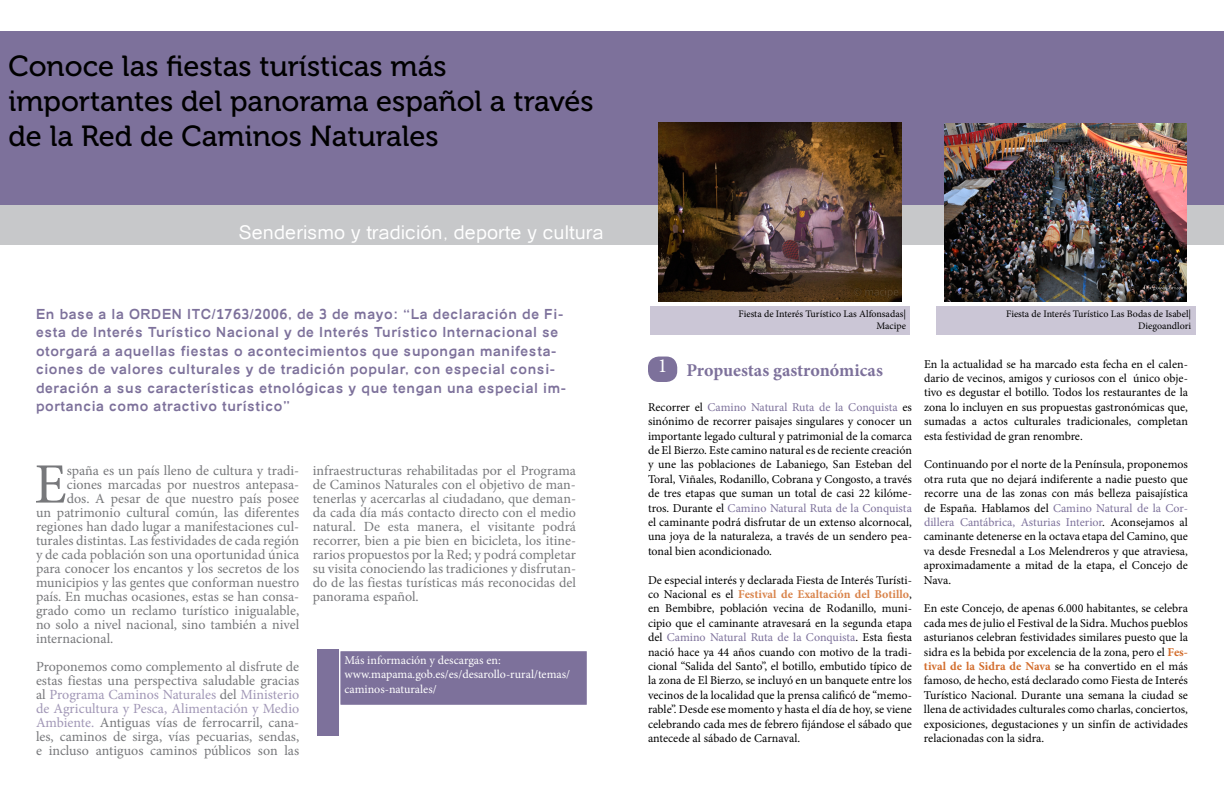
<style>
.page{position:relative;width:1224px;height:792px;background:#fff}
.page>*{position:absolute;margin:0;border:0;box-sizing:border-box;transform-origin:0 0}
.t1{font:57.1px "Minion Pro";color:#77787b}
.t2{font:29px/34.8px "Museo 500";color:#000}
.t3{font:19px "Catriel";color:#fff;scale:1.05 1}
.t4{font:700 18px "Minion Pro";color:#7d719b}
.t5{font:14px/14px "Minion Pro";color:#77787b;text-align:justify}
.t6{font:700 14px/18.4px "Catriel";letter-spacing:.045em;color:#7d719b}
.t7{font:12px/14.4px "Minion Pro";color:#000;text-align:justify}
.t8{font:12px/14.4px "Minion Pro";color:#fff}
.t9{font:10px/12px "Minion Pro";color:#000;text-align:right}
.s1{color:#a197b6}
.s2{color:#7d719b}
.s3{font-weight:700;color:#d9844b}
.s4{font-weight:700;color:#d26c2b}
</style>
<div class="page">
<div style="left:0;top:84px;width:1224px;height:161px;background:#c7c8ca"></div>
<div style="left:0;top:31px;width:1224px;height:174px;background:#7d719b"></div>
<img style="left:659px;top:122px;width:242px;height:179px">
<img style="left:944px;top:124px;width:243px;height:177px">
<div style="left:648px;top:357px;width:29px;height:25px;background:#7d719b;border-radius:11px"></div>
<div style="left:651px;top:306px;width:259px;height:28px;background:#cbc6d6"></div>
<div style="left:936px;top:306px;width:259px;height:28px;background:#cbc6d6"></div>
<div style="left:339px;top:650px;width:249px;height:56px;background:#7d719b"></div>
<div style="left:338px;top:649px;width:251px;height:58px;border:2px solid #fff"></div>
<div style="left:317px;top:649px;width:21px;height:87px;background:#7d719b"></div>
<h2 class="t2" style="left:8px;top:49px;width:587px">Conoce las fiestas turísticas más importantes del panorama español a través de la Red de Caminos Naturales</h2>
<h3 class="t3" style="left:239px;top:221px;width:349px">Senderismo y tradición, deporte y cultura</h3>
<p class="t6" style="left:36px;top:305px;width:531px">En base a la ORDEN ITC/1763/2006, de 3 de mayo: “La declaración de Fi&shy;esta de Interés Turístico Nacional y de Interés Turístico Internacional se otorgará a aquellas fiestas o acontecimientos que supongan manifesta&shy;ciones de valores culturales y de tradición popular, con especial consi&shy;deración a sus características etnológicas y que tengan una especial im&shy;portancia como atractivo turístico”</p>
<h1 class="t1" style="left:34px;top:446px;width:34px">E</h1>
<p class="t5" style="left:67px;top:463px;width:234px">spaña es un país lleno de cultura y tradi-</p>
<p class="t5" style="left:67px;top:477px;width:234px">ciones marcadas por nuestros antepasa-</p>
<p class="t5" style="left:67px;top:491px;width:234px">dos. A pesar de que nuestro país posee</p>
<p class="t5" style="left:36px;top:505px;width:265px">un patrimonio cultural común, las diferentes</p>
<p class="t5" style="left:36px;top:519px;width:265px">regiones han dado lugar a manifestaciones cul-</p>
<p class="t5" style="left:36px;top:533px;width:265px">turales distintas. Las festividades de cada región</p>
<p class="t5" style="left:36px;top:547px;width:265px">y de cada población son una oportunidad única</p>
<p class="t5" style="left:36px;top:561px;width:265px">para conocer los encantos y los secretos de los</p>
<p class="t5" style="left:36px;top:575px;width:265px">municipios y las gentes que conforman nuestro</p>
<p class="t5" style="left:36px;top:589px;width:265px">país. En muchas ocasiones, estas se han consa-</p>
<p class="t5" style="left:36px;top:603px;width:265px">grado como un reclamo turístico inigualable,</p>
<p class="t5" style="left:36px;top:617px;width:265px">no solo a nivel nacional, sino también a nivel</p>
<p class="t5" style="left:36px;top:631px;width:79px">internacional.</p>
<p class="t5" style="left:36px;top:659px;width:265px">Proponemos como complemento al disfrute de estas fiestas una perspectiva saludable gracias al <span class="s1">Programa Caminos Naturales</span> del <span class="s1">Ministerio de Agricultura y Pesca, Alimentación y Medio Ambiente.</span> Antiguas vías de ferrocarril, cana&shy;les, caminos de sirga, vías pecuarias, sendas, e incluso antiguos caminos públicos son las</p>
<p class="t5" style="left:313px;top:463px;width:265px">infraestructuras rehabilitadas por el Programa de Caminos Naturales con el objetivo de man&shy;tenerlas y acercarlas al ciudadano, que deman&shy;da cada día más contacto directo con el medio natural. De esta manera, el visitante podrá recorrer, bien a pie bien en bicicleta, los itine&shy;rarios propuestos por la Red; y podrá completar su visita conociendo las tradiciones y disfrutan&shy;do de las fiestas turísticas más reconocidas del panorama español.</p>
<p class="t8" style="left:344px;top:653px;width:227px">Más información y descargas en: www.mapama.gob.es/es/desarollo-rural/temas/ caminos-naturales/</p>
<p class="t9" style="left:738px;top:308px;width:169px">Fiesta de Interés Turístico Las Alfonsadas|<br>Macipe</p>
<p class="t9" style="left:1006px;top:308px;width:187px">Fiesta de Interés Turístico Las Bodas de Isabel|<br>Diegoandlori</p>
<h3 class="t4" style="left:658px;top:357px;width:227px"><sup>1</sup> Propuestas gastronómicas</h3>
<p class="t7" style="left:648px;top:400px;width:266px">Recorrer el <span class="s2">Camino Natural Ruta de la Conquista</span> es sinónimo de recorrer paisajes singulares y conocer un importante legado cultural y patrimonial de la comarca de El Bierzo. Este camino natural es de reciente creación y une las poblaciones de Labaniego, San Esteban del Toral, Viñales, Rodanillo, Cobrana y Congosto, a través de tres etapas que suman un total de casi 22 kilóme&shy;tros. Durante el <span class="s2">Camino Natural Ruta de la Conquista </span>el caminante podrá disfrutar de un extenso alcornocal, una joya de la naturaleza, a través de un sendero pea&shy;tonal bien acondicionado.</p>
<p class="t7" style="left:648px;top:573px;width:266px">De especial interés y declarada Fiesta de Interés Turísti&shy;co Nacional es el <span class="s3">Festival de Exaltación del Botillo</span>, en Bembibre, población vecina de Rodanillo, muni&shy;cipio que el caminante atravesará en la segunda etapa del <span class="s2">Camino Natural Ruta de la Conquista</span>. Esta fiesta nació hace ya 44 años cuando con motivo de la tradi&shy;cional “Salida del Santo”, el botillo, embutido típico de la zona de El Bierzo, se incluyó en un banquete entre los vecinos de la localidad que la prensa calificó de “memo&shy;rable”. Desde ese momento y hasta el día de hoy, se viene celebrando cada mes de febrero fijándose el sábado que antecede al sábado de Carnaval.</p>
<p class="t7" style="left:924px;top:357px;width:266px">En la actualidad se ha marcado esta fecha en el calen&shy;dario de vecinos, amigos y curiosos con el único obje&shy;tivo es degustar el botillo. Todos los restaurantes de la zona lo incluyen en sus propuestas gastronómicas que, sumadas a actos culturales tradicionales, completan esta festividad de gran renombre.</p>
<p class="t7" style="left:924px;top:457px;width:266px">Continuando por el norte de la Península, proponemos otra ruta que no dejará indiferente a nadie puesto que recorre una de las zonas con más belleza paisajística de España. Hablamos del <span class="s2">Camino Natural de la Cor&shy;dillera Cantábrica, Asturias Interior</span>. Aconsejamos al caminante detenerse en la octava etapa del Camino, que va desde Fresnedal a Los Melendreros y que atraviesa, aproximadamente a mitad de la etapa, el Concejo de Nava.</p>
<p class="t7" style="left:924px;top:601px;width:266px">En este Concejo, de apenas 6.000 habitantes, se celebra cada mes de julio el Festival de la Sidra. Muchos pueblos asturianos celebran festividades similares puesto que la sidra es la bebida por excelencia de la zona, pero el <span class="s4">Fes&shy;tival de la Sidra de Nava</span> se ha convertido en el más famoso, de hecho, está declarado como Fiesta de Interés Turístico Nacional. Durante una semana la ciudad se llena de actividades culturales como charlas, conciertos, exposiciones, degustaciones y un sinfín de actividades relacionadas con la sidra.</p>
</div>
